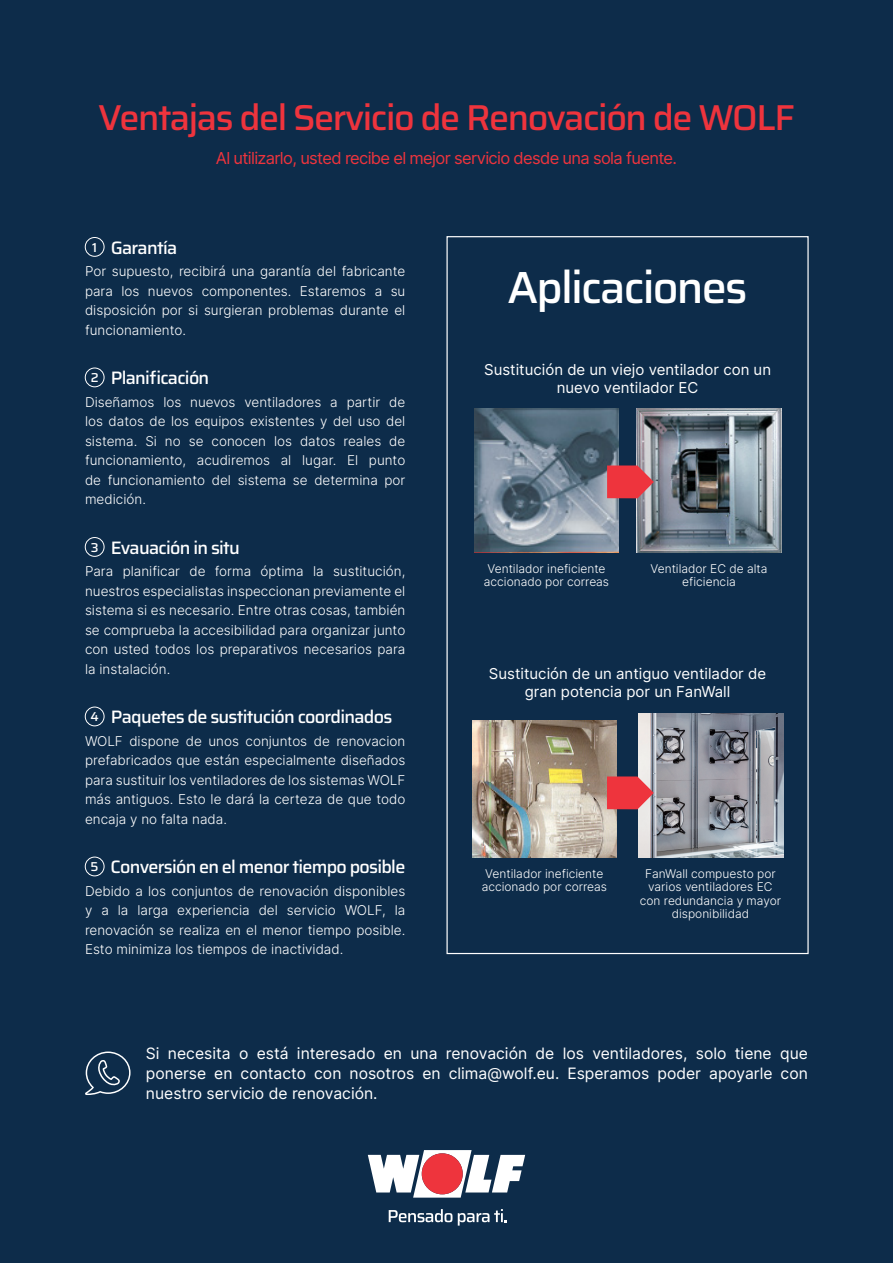
<style>
.page{position:relative;width:893px;height:1263px;background:#0d2c4a}
.page>*{position:absolute;margin:0;border:0;box-sizing:border-box;transform-origin:0 0}
.Headline_weiss{font:500 45px "Saira";letter-spacing:-.04em;color:#fff}
.Headline_klein-rot{font:500 36px "Saira";letter-spacing:-.04em;color:#ee343d}
.Absatz1{font:500 18px "Saira";letter-spacing:-.04em;color:#fff}
.Titel_Subline{font:16.5px "Inter";letter-spacing:-.04em;color:#ee343d}
.Absatz1-2{font:15.75px/20px "Inter";color:#fff;text-align:justify}
.Fließtext_Block{font:15px/18px "Inter";color:#fff;text-align:center}
.Fließtext_Block-2{font:300 13.5px/19.5px "Inter";color:#fff;text-align:justify}
.Absatz1-3{font:300 13.5px/19.5px "Inter";color:#fff;text-align:justify}
.H4_Inter{font:500 12.9px "Saira";color:#fff}
.Fließtext_Block-3{font:300 12px/13.5px "Inter";color:#fff}
</style>
<div class="page">
<div style="left:85px;top:237px;width:19px;height:20px;border:1px solid #fff;border-radius:50%"></div>
<div style="left:85px;top:368px;width:19px;height:19px;border:1px solid #fff;border-radius:50%"></div>
<div style="left:85px;top:537px;width:19px;height:20px;border:1px solid #fff;border-radius:50%"></div>
<div style="left:85px;top:707px;width:19px;height:19px;border:1px solid #fff;border-radius:50%"></div>
<div style="left:85px;top:857px;width:19px;height:19px;border:1px solid #fff;border-radius:50%"></div>
<img style="left:636px;top:408px;width:145px;height:145px">
<img style="left:474px;top:408px;width:145px;height:145px">
<svg style="left:607px;top:465px;width:47px;height:33px;background:#de4851"></svg>
<img style="left:638px;top:713px;width:145px;height:145px">
<img style="left:472px;top:720px;width:145px;height:138px">
<svg style="left:607px;top:776px;width:47px;height:33px;background:#e44d55"></svg>
<svg style="left:85px;top:1051px;width:46px;height:44px"></svg>
<svg style="left:368px;top:1150px;width:157px;height:47px"></svg>
<svg style="left:389px;top:1209px;width:63px;height:13px"></svg>
<svg style="left:458px;top:1209px;width:49px;height:16px"></svg>
<div style="left:422px;top:1153px;width:41px;height:41px;background:#ee343d;border-radius:50%"></div>
<p class="Headline_klein-rot" style="left:98px;top:88px;width:698px">Ventajas del Servicio de Renovación de WOLF</p>
<p class="Titel_Subline" style="left:216px;top:146px;width:463px">Al utilizarlo, usted recibe el mejor servicio desde una sola fuente.</p>
<p class="H4_Inter" style="left:92px;top:237px;width:6px">1</p>
<p class="Absatz1" style="left:111px;top:233px;width:68px">Garantía</p>
<p class="Fließtext_Block-2" style="left:85px;top:261px;width:322px">Por supuesto, recibirá una garantía del fabricante para los nuevos componentes. Estaremos a su disposición por si surgieran problemas durante el funcionamiento.</p>
<p class="H4_Inter" style="left:91px;top:367px;width:9px">2</p>
<p class="Absatz1" style="left:111px;top:363px;width:100px">Planificación</p>
<p class="Fließtext_Block-2" style="left:85px;top:392px;width:322px">Diseñamos los nuevos ventiladores a partir de los datos de los equipos existentes y del uso del sistema. Si no se conocen los datos reales de funcionamiento, acudiremos al lugar. El punto de funcionamiento del sistema se determina por medición.</p>
<p class="H4_Inter" style="left:91px;top:537px;width:9px">3</p>
<p class="Absatz1" style="left:111px;top:533px;width:131px">Evauación in situ</p>
<p class="Fließtext_Block-2" style="left:85px;top:561px;width:322px">Para planificar de forma óptima la sustitución, nuestros especialistas inspeccionan previamente el sistema si es necesario. Entre otras cosas, también se comprueba la accesibilidad para organizar junto con usted todos los preparativos necesarios para la instalación.</p>
<p class="H4_Inter" style="left:90px;top:706px;width:10px">4</p>
<p class="Absatz1" style="left:111px;top:702px;width:283px">Paquetes de sustitución coordinados</p>
<p class="Fließtext_Block-2" style="left:85px;top:731px;width:322px">WOLF dispone de unos conjuntos de renovacion prefabricados que están especialmente diseñados para sustituir los ventiladores de los sistemas WOLF más antiguos. Esto le dará la certeza de que todo encaja y no falta nada.</p>
<p class="H4_Inter" style="left:91px;top:856px;width:10px">5</p>
<p class="Absatz1" style="left:110px;top:852px;width:296px">Conversión en el menor tiempo posible</p>
<p class="Absatz1-3" style="left:85px;top:881px;width:322px">Debido a los conjuntos de renovación disponibles y a la larga experiencia del servicio WOLF, la renovación se realiza en el menor tiempo posible.<br>Esto minimiza los tiempos de inactividad.</p>
<p class="Headline_weiss" style="left:507px;top:250px;width:242px">Aplicaciones</p>
<p class="Fließtext_Block" style="left:484px;top:360px;width:288px">Sustitución de un viejo ventilador con un nuevo ventilador EC</p>
<p class="Fließtext_Block-3" style="left:484px;top:561px;width:127px">Ventilador ineficiente accionado por correas</p>
<p class="Fließtext_Block-3" style="left:650px;top:561px;width:119px;text-align:center">Ventilador EC de alta eficiencia</p>
<p class="Fließtext_Block" style="left:489px;top:664px;width:279px">Sustitución de un antiguo ventilador de gran potencia por un FanWall</p>
<p class="Fließtext_Block-3" style="left:482px;top:866px;width:127px">Ventilador ineficiente accionado por correas</p>
<p class="Fließtext_Block-3" style="left:640px;top:866px;width:143px;text-align:center">FanWall compuesto por varios ventiladores EC con redundancia y mayor disponibilidad</p>
<p class="Absatz1-2" style="left:146px;top:1043px;width:663px">Si necesita o está interesado en una renovación de los ventiladores, solo tiene que ponerse en contacto con nosotros en clima@wolf.eu. Esperamos poder apoyarle con nuestro servicio de renovación.</p>
</div>
